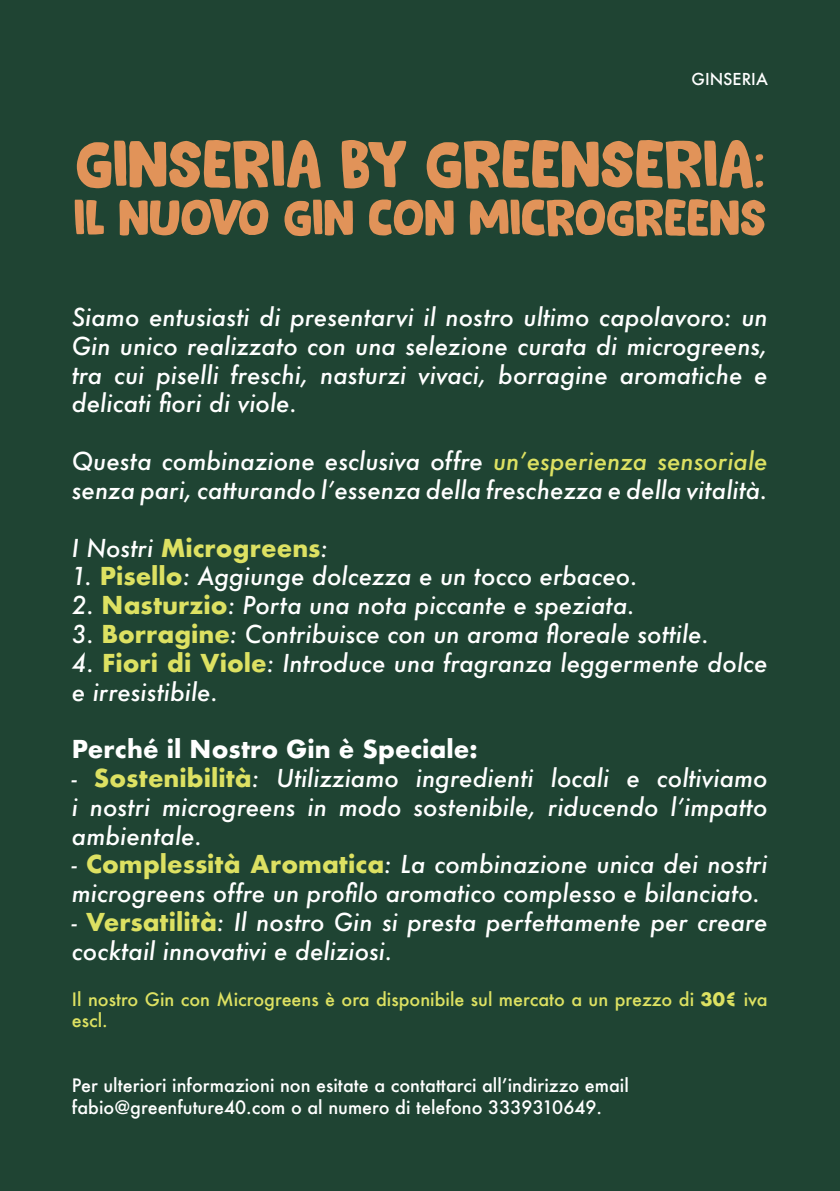
<style>
.page{position:relative;width:840px;height:1191px;background:#fff}
.page>*{position:absolute;margin:0;border:0;box-sizing:border-box;transform-origin:0 0}
.t1{font:68px "Cookie Supply DEMO";color:#e19359}
.t2{font:52px "Cookie Supply DEMO";color:#e19359}
.t3{font:italic 500 24px/28.8px "Futura";color:#fff}
.t4{font:700 24px "Futura";color:#fff}
.t5{font:700 24px "Futura";color:#dde162}
.t6{font:500 18px "Futura";color:#fff}
.t7{font:500 18px/21.6px "Futura";color:#dde162}
.t8{font:500 16px "Futura";color:#fff}
.s1{color:#dde162}
.s2{font-weight:500;font-style:italic;color:#fff}
.s3{font-weight:700;font-style:normal;color:#dde162}
.s4{font-weight:700}
</style>
<div class="page">
<div style="left:0;top:0;width:839px;height:1191px;background:#1f4433"></div>
<p class="t8" style="left:691px;top:68px;width:78px">GINSERIA</p>
<p class="t1" style="left:75px;top:127px;width:690px">GINSERIA BY GREENSERIA:</p>
<p class="t2" style="left:74px;top:189px;width:693px">IL NUOVO GIN CON MICROGREENS</p>
<p class="t3" style="left:72px;top:302px;width:697px;text-align:justify">Siamo entusiasti di presentarvi il nostro ultimo capolavoro: un Gin unico realizzato con una selezione curata di microgreens, tra cui piselli freschi, nasturzi vivaci, borragine aromatiche e delicati fiori di viole.</p>
<p class="t3" style="left:72px;top:446px;width:697px">Questa combinazione esclusiva offre <span class="s1">un’esperienza sensoriale </span>senza pari, catturando l’essenza della freschezza e della vitalità.</p>
<p class="t5" style="left:72px;top:530px;width:257px"><span class="s2">I Nostri</span> Microgreens<span class="s2">:</span></p>
<p class="t3" style="left:72px;top:562px;width:567px">1. <span class="s3">Pisello</span>: Aggiunge dolcezza e un tocco erbaceo.</p>
<p class="t3" style="left:72px;top:590px;width:564px">2. <span class="s3">Nasturzio</span>: Porta una nota piccante e speziata.</p>
<p class="t3" style="left:72px;top:619px;width:638px">3. <span class="s3">Borragine</span>: Contribuisce con un aroma floreale sottile.</p>
<p class="t3" style="left:72px;top:648px;width:697px">4. <span class="s3">Fiori di Viole</span>: Introduce una fragranza leggermente dolce e irresistibile.</p>
<p class="t4" style="left:72px;top:732px;width:407px">Perché il Nostro Gin è Speciale:</p>
<p class="t3" style="left:72px;top:763px;width:697px;text-align:justify">- <span class="s3">Sostenibilità</span>: Utilizziamo ingredienti locali e coltiviamo i nostri microgreens in modo sostenibile, riducendo l’impatto ambientale.</p>
<p class="t3" style="left:72px;top:850px;width:697px">- <span class="s3">Complessità Aromatica</span>: La combinazione unica dei nostri microgreens offre un profilo aromatico complesso e bilanciato.</p>
<p class="t3" style="left:72px;top:907px;width:697px">- <span class="s3">Versatilità</span>: Il nostro Gin si presta perfettamente per creare cocktail innovativi e deliziosi.</p>
<p class="t7" style="left:72px;top:987px;width:697px">Il nostro Gin con Microgreens è ora disponibile sul mercato a un prezzo di <span class="s4">30€</span> iva escl.</p>
<p class="t6" style="left:72px;top:1073px;width:558px">Per ulteriori informazioni non esitate a contattarci all’indirizzo email</p>
<p class="t6" style="left:72px;top:1094px;width:531px">fabio@greenfuture40.com o al numero di telefono 3339310649.</p>
</div>
